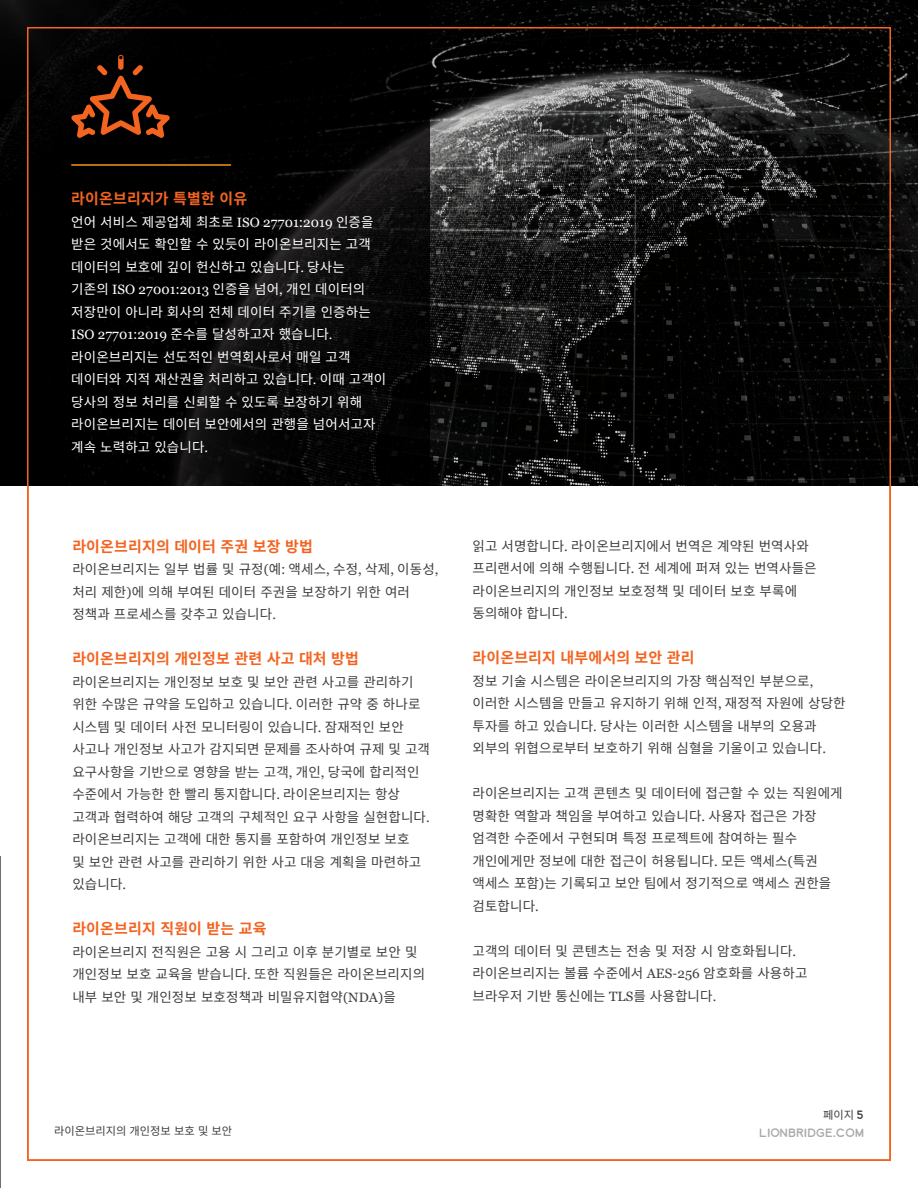
<style>
.page{position:relative;width:918px;height:1188px;background:#fff}
.page>*{position:absolute;margin:0;border:0;box-sizing:border-box;transform-origin:0 0}
.Body_1-12pt{font:700 15px "Noto Sans CJ Kkr";letter-spacing:.01em;color:#f36421}
.Body_1-12pt-2{font:13.5px/22.5px "Noto Sans CJ Kkr";letter-spacing:.01em;color:#3e3e3f}
.Body_1-12pt-3{font:13.5px/22.5px "Noto Sans CJ Kkr";letter-spacing:.01em;color:#fff}
.t1{font:11.25px "Noto Sans CJ Kkr";color:#3e3e3f}
.t2{font:11.25px "Lionbridge Sans";color:#a8a9ad}
.s1{font-family:"Georgia"}
.s2{font-family:"Lionbridge Sans"}
</style>
<div class="page">
<hr style="left:0;top:856px;width:1px;height:332px;background:#231f20">
<img style="left:430px;top:0;width:488px;height:486px">
<svg style="left:0;top:0;width:430px;height:486px;background:#0a0605"></svg>
<hr style="left:71px;top:164px;width:160px;height:2px;background:#f7931d">
<svg style="left:71px;top:55px;width:99px;height:83px;background:#391708"></svg>
<p class="Body_1-12pt" style="left:71px;top:190px;width:177px">라이온브리지가 특별한 이유</p>
<p class="Body_1-12pt-3" style="left:71px;top:211px;width:317px">언어 서비스 제공업체 최초로 <span class="s1">ISO 27701</span>:<span class="s1">2019</span> 인증을 받은 것에서도 확인할 수 있듯이 라이온브리지는 고객 데이터의 보호에 깊이 헌신하고 있습니다<span class="s1">.</span> 당사는<br>기존의 <span class="s1">ISO 27001</span>:<span class="s1">2013</span> 인증을 넘어<span class="s1">,</span> 개인 데이터의 저장만이 아니라 회사의 전체 데이터 주기를 인증하는<br><span class="s1">ISO 27701</span>:<span class="s1">2019</span> 준수를 달성하고자 했습니다<span class="s1">. </span>라이온브리지는 선도적인 번역회사로서 매일 고객 데이터와 지적 재산권을 처리하고 있습니다<span class="s1">.</span> 이때 고객이 당사의 정보 처리를 신뢰할 수 있도록 보장하기 위해 라이온브리지는 데이터 보안에서의 관행을 넘어서고자 계속 노력하고 있습니다<span class="s1">.</span></p>
<p class="Body_1-12pt" style="left:72px;top:538px;width:242px">라이온브리지의 데이터 주권 보장 방법</p>
<p class="Body_1-12pt-2" style="left:72px;top:559px;width:368px">라이온브리지는 일부 법률 및 규정<span class="s1">(</span>예: 액세스<span class="s1">,</span> 수정<span class="s1">,</span> 삭제<span class="s1">,</span> 이동성<span class="s1">, </span>처리 제한<span class="s1">)</span>에 의해 부여된 데이터 주권을 보장하기 위한 여러 정책과 프로세스를 갖추고 있습니다<span class="s1">.</span></p>
<p class="Body_1-12pt" style="left:72px;top:651px;width:288px">라이온브리지의 개인정보 관련 사고 대처 방법</p>
<p class="Body_1-12pt-2" style="left:72px;top:671px;width:359px">라이온브리지는 개인정보 보호 및 보안 관련 사고를 관리하기 위한 수많은 규약을 도입하고 있습니다<span class="s1">.</span> 이러한 규약 중 하나로 시스템 및 데이터 사전 모니터링이 있습니다<span class="s1">.</span> 잠재적인 보안 사고나 개인정보 사고가 감지되면 문제를 조사하여 규제 및 고객 요구사항을 기반으로 영향을 받는 고객<span class="s1">,</span> 개인<span class="s1">,</span> 당국에 합리적인 수준에서 가능한 한 빨리 통지합니다<span class="s1">.</span> 라이온브리지는 항상 고객과 협력하여 해당 고객의 구체적인 요구 사항을 실현합니다<span class="s1">. </span>라이온브리지는 고객에 대한 통지를 포함하여 개인정보 보호<br>및 보안 관련 사고를 관리하기 위한 사고 대응 계획을 마련하고 있습니다<span class="s1">.</span></p>
<p class="Body_1-12pt" style="left:72px;top:921px;width:196px">라이온브리지 직원이 받는 교육</p>
<p class="Body_1-12pt-2" style="left:72px;top:941px;width:354px">라이온브리지 전직원은 고용 시 그리고 이후 분기별로 보안 및 개인정보 보호 교육을 받습니다<span class="s1">.</span> 또한 직원들은 라이온브리지의 내부 보안 및 개인정보 보호정책과 비밀유지협약<span class="s1">(NDA)</span>을</p>
<p class="Body_1-12pt-2" style="left:472px;top:535px;width:346px">읽고 서명합니다<span class="s1">.</span> 라이온브리지에서 번역은 계약된 번역사와 프리랜서에 의해 수행됩니다<span class="s1">.</span> 전 세계에 퍼져 있는 번역사들은 라이온브리지의 개인정보 보호정책 및 데이터 보호 부록에 동의해야 합니다<span class="s1">.</span></p>
<p class="Body_1-12pt" style="left:472px;top:649px;width:224px">라이온브리지 내부에서의 보안 관리</p>
<p class="Body_1-12pt-2" style="left:472px;top:670px;width:375px">정보 기술 시스템은 라이온브리지의 가장 핵심적인 부분으로<span class="s1">, </span>이러한 시스템을 만들고 유지하기 위해 인적<span class="s1">,</span> 재정적 자원에 상당한 투자를 하고 있습니다<span class="s1">.</span> 당사는 이러한 시스템을 내부의 오용과 외부의 위협으로부터 보호하기 위해 심혈을 기울이고 있습니다<span class="s1">.</span></p>
<p class="Body_1-12pt-2" style="left:472px;top:782px;width:372px">라이온브리지는 고객 콘텐츠 및 데이터에 접근할 수 있는 직원에게 명확한 역할과 책임을 부여하고 있습니다<span class="s1">.</span> 사용자 접근은 가장 엄격한 수준에서 구현되며 특정 프로젝트에 참여하는 필수 개인에게만 정보에 대한 접근이 허용됩니다<span class="s1">.</span> 모든 액세스<span class="s1">(</span>특권 액세스 포함<span class="s1">)</span>는 기록되고 보안 팀에서 정기적으로 액세스 권한을 검토합니다<span class="s1">.</span></p>
<p class="Body_1-12pt-2" style="left:472px;top:940px;width:336px">고객의 데이터 및 콘텐츠는 전송 및 저장 시 암호화됩니다<span class="s1">. </span>라이온브리지는 볼륨 수준에서 <span class="s1">AES</span>-<span class="s1">256</span> 암호화를 사용하고 브라우저 기반 통신에는 <span class="s1">TLS</span>를 사용합니다<span class="s1">.</span></p>
<p class="t1" style="left:54px;top:1124px;width:180px">라이온브리지의 개인정보 보호 및 보안</p>
<p class="t1" style="left:823px;top:1108px;width:42px">페이지 <span class="s2">5</span></p>
<p class="t2" style="left:759px;top:1125px;width:106px">LIONBRIDGE.COM</p>
</div>
